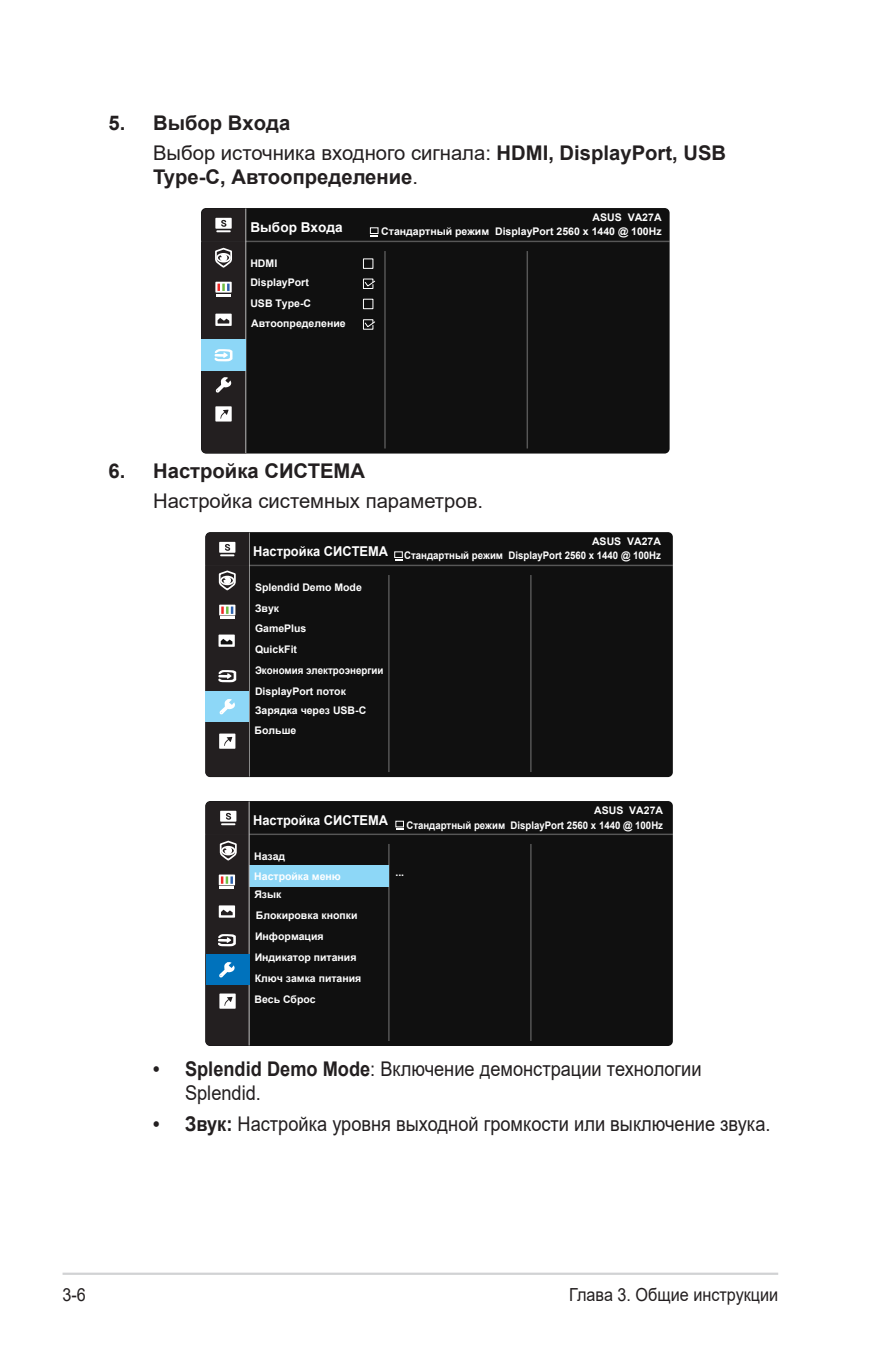
<style>
.page{position:relative;width:893px;height:1346px;background:#fff}
.page>*{position:absolute;margin:0;border:0;box-sizing:border-box;transform-origin:0 0}
.Body_Text_Indent{font:20.25px/24.3px "Arial";color:#231f20;scale:.9 1}
.Body_Text_Indent-2{font:700 20.25px/24.3px "Arial";color:#231f20}
.OSD_Item{font:700 20.25px "Arial";color:#231f20}
.Body_Text_Indent-3{font:20.25px "Arial";color:#231f20}
.t1{font:18px "Arial";color:#231f20;scale:.9 1}
.t2{font:700 13.5px "Arial";color:#fff;scale:.95 1}
.t3{font:700 13.5px "Arial";color:#fff}
.t4{font:700 10.58px/19.6px "Arial";color:#fff}
.t5{font:700 10.58px "Arial";color:#fff;scale:.92 1}
.t6{font:700 10.58px "Arial";color:#fff;scale:.93 1}
.s1{font-weight:400}
.s2{font-weight:700}
</style>
<div class="page">
<hr style="left:63px;top:1272px;width:715px;height:3px;background:#d1d2d4">
<div style="left:201px;top:208px;width:469px;height:245px;background:#101010;border-radius:5px"></div>
<hr style="left:201px;top:241px;width:469px;height:1px;background:#fff">
<hr style="left:384px;top:251px;width:2px;height:197px;background:#fff">
<hr style="left:527px;top:251px;width:1px;height:197px;background:#fff">
<hr style="left:245px;top:208px;width:1px;height:245px;background:#fff">
<div style="left:201px;top:339px;width:45px;height:31px;background:#8dd7f7"></div>
<svg style="left:202px;top:209px;width:44px;height:244px;background:#474c51"></svg>
<div style="left:370px;top:227px;width:8px;height:7px;border:1px solid #fff"></div>
<svg style="left:362px;top:278px;width:14px;height:11px"></svg>
<svg style="left:362px;top:319px;width:14px;height:11px"></svg>
<div style="left:363px;top:258px;width:10px;height:11px;border:1px solid #fff"></div>
<div style="left:363px;top:299px;width:10px;height:10px;border:1px solid #fff"></div>
<div style="left:205px;top:532px;width:468px;height:245px;background:#101010;border-radius:5px"></div>
<hr style="left:205px;top:565px;width:468px;height:1px;background:#fff">
<hr style="left:388px;top:575px;width:2px;height:197px;background:#fff">
<hr style="left:530px;top:575px;width:2px;height:197px;background:#fff">
<hr style="left:249px;top:532px;width:1px;height:244px;background:#fff">
<svg style="left:205px;top:533px;width:44px;height:244px;background:#484e52"></svg>
<div style="left:205px;top:801px;width:468px;height:244px;background:#101010;border-radius:5px"></div>
<hr style="left:205px;top:833px;width:468px;height:2px;background:#fff">
<hr style="left:388px;top:844px;width:2px;height:197px;background:#fff">
<hr style="left:530px;top:844px;width:2px;height:197px;background:#fff">
<div style="left:249px;top:865px;width:140px;height:21px;background:#8dd7f7"></div>
<hr style="left:249px;top:801px;width:1px;height:244px;background:#fff">
<div style="left:206px;top:953px;width:44px;height:31px;background:#0072bc"></div>
<svg style="left:205px;top:802px;width:44px;height:243px;background:#38424b"></svg>
<div style="left:394px;top:551px;width:9px;height:7px;border:1px solid #fff"></div>
<div style="left:395px;top:821px;width:9px;height:6px;border:1px solid #fff"></div>
<p class="OSD_Item" style="left:108px;top:108px;width:183px">5. Выбop Вxoдa</p>
<p class="Body_Text_Indent-2" style="left:153px;top:141px;width:575px"><span class="s1">Выбор источника входного сигнала:</span> HDMI, DisplayPort, USB<br>Type-C, Автоопределение<span class="s1">.</span></p>
<p class="t3" style="left:250px;top:218px;width:94px">Выбop Вxoдa</p>
<p class="t4" style="left:250px;top:254px;width:60px">HDMI<br>DisplayPort</p>
<p class="t4" style="left:250px;top:293px;width:97px;line-height:20.5px">USB Type-C<br>Автоопределение</p>
<p class="t4" style="left:593px;top:208px;width:71px">ASUS VA27A</p>
<p class="t4" style="left:381px;top:222px;width:282px">Стандартный режим DisplayPort 2560 x 1440 @ 100Hz</p>
<p class="OSD_Item" style="left:108px;top:456px;width:258px">6. Настройка СИСТЕМА</p>
<p class="Body_Text_Indent-3" style="left:153px;top:487px;width:332px">Настройка системных параметров.</p>
<p class="t2" style="left:253px;top:542px;width:144px">Настройка СИСТЕМА</p>
<p class="t4" style="left:592px;top:532px;width:70px">ASUS VA27A</p>
<p class="t5" style="left:404px;top:548px;width:281px">Стандартный режим DisplayPort 2560 x 1440 @ 100Hz</p>
<p class="t4" style="left:255px;top:577px;width:108px">Splendid Demo Mode</p>
<p class="t4" style="left:255px;top:598px;width:26px">Звук</p>
<p class="t4" style="left:255px;top:619px;width:53px">GamePlus</p>
<p class="t4" style="left:255px;top:639px;width:44px">QuickFit</p>
<p class="t6" style="left:255px;top:663px;width:140px">Экономия электроэнергии</p>
<p class="t4" style="left:255px;top:681px;width:113px">DisplayPort поток<br>Зарядка через USB-C<br>Больше</p>
<p class="t2" style="left:253px;top:810px;width:144px">Настройка СИСТЕМА</p>
<p class="t4" style="left:254px;top:846px;width:33px">Назад</p>
<p class="t4" style="left:254px;top:884px;width:105px;line-height:20.9px">Язык<br>Блокировка кнопки<br>Информация</p>
<p class="t4" style="left:255px;top:968px;width:108px">Ключ замка питания</p>
<p class="t4" style="left:254px;top:867px;width:88px">Настройка меню</p>
<p class="t4" style="left:255px;top:947px;width:103px">Индикатор питания</p>
<p class="t4" style="left:254px;top:989px;width:63px">Весь Сброс</p>
<p class="t4" style="left:594px;top:801px;width:70px">ASUS VA27A</p>
<p class="t5" style="left:406px;top:817px;width:281px">Стандартный режим DisplayPort 2560 x 1440 @ 100Hz</p>
<p class="t4" style="left:395px;top:863px;width:10px">...</p>
<p class="Body_Text_Indent" style="left:185px;top:1057px;width:576px;text-indent:-32px"><span class="s2">• Splendid Demo Mode</span>: Bключение демонстрации технологии<br>Splendid.</p>
<p class="Body_Text_Indent" style="left:153px;top:1111px;width:687px"><span class="s2">• Звук:</span> Настройка уровня выходной громкости или выключение звука.</p>
<h2 class="t1" style="left:63px;top:1282px;width:28px">3-6</h2>
<h2 class="t1" style="left:569px;top:1282px;width:234px">Глава 3. Общие инструкции</h2>
</div>
